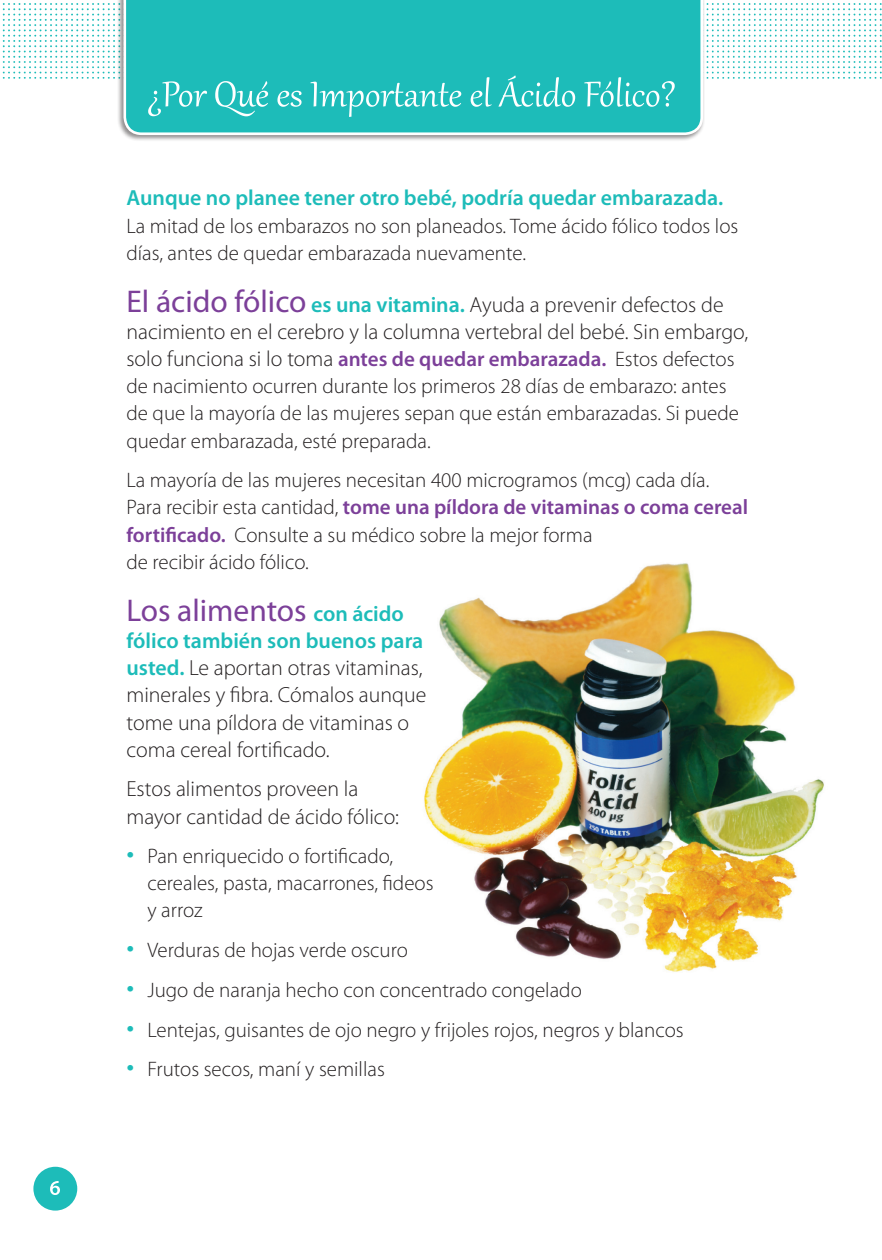
<style>
.page{position:relative;width:882px;height:1260px;background:#fff}
.page>*{position:absolute;margin:0;border:0;box-sizing:border-box;transform-origin:0 0}
.t1{font:31.5px "Myriad Pro";color:#7c4099}
.t2{font:300 21.88px/27.1px "Myriad Pro";color:#231f20}
.t3{font:600 21.88px "Myriad Pro";color:#1dbcb9}
.t4{font:300 21px/27.1px "Myriad Pro";color:#231f20}
.s1{font-weight:400;font-size:31.5px;color:#7c4099}
.s2{font-weight:600;color:#1dbcb9}
.s3{font-size:21.88px}
.s4{font-weight:600;color:#7c4099}
.s5{font-weight:600;font-size:21.88px;color:#1dbcb9}
.s6{font-size:31.5px;color:#1dbcb9}
</style>
<div class="page">
<img style="left:2px;top:3px;width:880px;height:76px">
<img style="left:424px;top:563px;width:400px;height:409px">
<div style="left:33px;top:1167px;width:44px;height:44px;background:#1dbcb9;border-radius:50%"></div>
<svg style="left:50px;top:1181px;width:10px;height:14px"></svg>
<div style="left:117px;top:0;width:588px;height:142px;background:#231f20;opacity:.5"></div>
<div style="left:122px;top:0;width:582px;height:136px;background:#1dbcb9"></div>
<svg style="left:148px;top:75px;width:527px;height:42px;background:#3bc4c2"></svg>
<p class="t3" style="left:126px;top:184px;width:598px">Aunque no planee tener otro bebé, podría quedar embarazada.</p>
<p class="t4" style="left:126px;top:212px;width:613px">La mitad de los embarazos no son planeados. Tome ácido fólico todos los días, antes de quedar embarazada nuevamente.</p>
<p class="t2" style="left:126px;top:291px;width:623px"><span class="s1">El ácido fólico</span> <span class="s2">es una vitamina.</span> Ayuda a prevenir defectos de nacimiento en el cerebro y la columna vertebral del bebé. Sin embargo,</p>
<p class="t4" style="left:126px;top:345px;width:614px"><span class="s3">solo funciona si lo toma</span> <span class="s4">antes de quedar embarazada.</span> Estos defectos de nacimiento ocurren durante los primeros 28 días de embarazo: antes de que la mayoría de las mujeres sepan que están embarazadas. Si puede quedar embarazada, esté preparada.</p>
<p class="t4" style="left:126px;top:467px;width:623px">La mayoría de las mujeres necesitan 400 microgramos (mcg) cada día.<br>Para recibir esta cantidad, <span class="s4">tome una píldora de vitaminas o coma cereal fortificado.</span> Consulte a su médico sobre la mejor forma<br>de recibir ácido fólico.</p>
<p class="t1" style="left:126px;top:591px;width:279px">Los alimentos <span class="s5">con ácido</span></p>
<p class="t2" style="left:126px;top:627px;width:301px"><span class="s2">fólico también son buenos para usted.</span> Le aportan otras vitaminas, minerales y fibra. Cómalos aunque tome una píldora de vitaminas o coma cereal fortificado.</p>
<p class="t2" style="left:126px;top:775px;width:274px">Estos alimentos proveen la mayor cantidad de ácido fólico:</p>
<p class="t4" style="left:147px;top:842px;width:288px;text-indent:-21px"><span class="s6">•</span> Pan enriquecido o fortificado, cereales, pasta, macarrones, fideos y arroz</p>
<p class="t4" style="left:126px;top:936px;width:283px"><span class="s6">•</span> Verduras de hojas verde oscuro</p>
<p class="t4" style="left:126px;top:976px;width:457px"><span class="s6">•</span> Jugo de naranja hecho con concentrado congelado</p>
<p class="t4" style="left:126px;top:1016px;width:559px"><span class="s6">•</span> Lentejas, guisantes de ojo negro y frijoles rojos, negros y blancos</p>
<p class="t4" style="left:126px;top:1056px;width:260px"><span class="s6">•</span> Frutos secos, maní y semillas</p>
</div>
